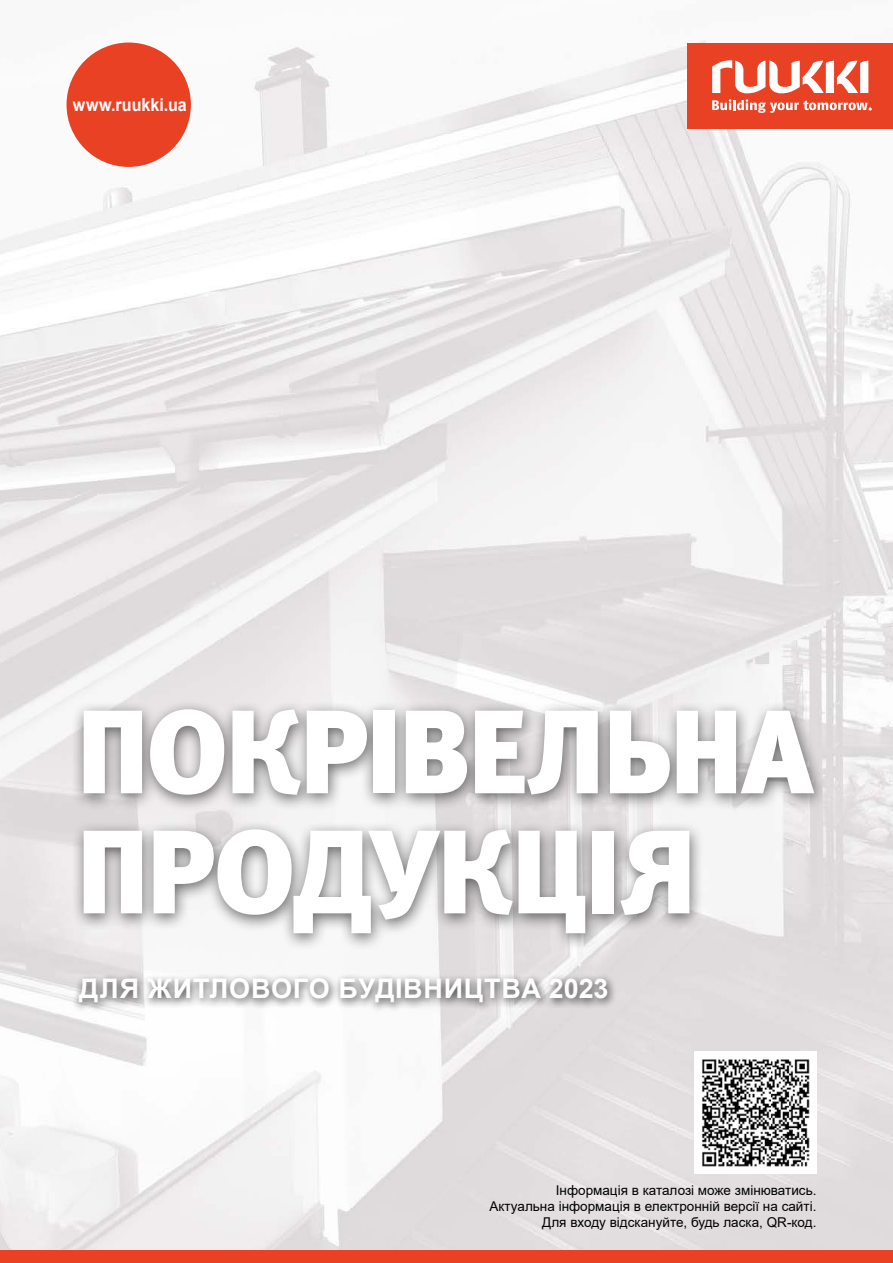
<style>
.page{position:relative;width:893px;height:1263px;background:#fff}
.page>*{position:absolute;margin:0;border:0;box-sizing:border-box;transform-origin:0 0}
.t1{font:118.5px/120px "Meta Black C";letter-spacing:-.02em;color:#fff}
.t2{font:700 27px "Arial";letter-spacing:.025em;color:#fff}
.t3{font:700 17.85px "Arial";color:#fff;scale:.9 1}
.t4{font:13.5px/16.2px "Arial";color:#000;text-align:right}
</style>
<div class="page">
<img style="left:0;top:40px;width:893px;height:1210px">
<div style="left:688px;top:43px;width:205px;height:85px;background:#e84124"></div>
<svg style="left:712px;top:99px;width:160px;height:14px"></svg>
<svg style="left:712px;top:60px;width:156px;height:33px"></svg>
<div style="left:67px;top:43px;width:124px;height:124px;background:#e84124;border-radius:50%"></div>
<div style="left:0;top:1250px;width:893px;height:13px;background:#e84124"></div>
<div style="left:71px;top:700px;width:757px;height:251px;background:#000;opacity:.58"></div>
<div style="left:72px;top:973px;width:545px;height:41px;background:#000;opacity:.75"></div>
<img style="left:694px;top:1052px;width:122px;height:122px">
<h3 class="t3" style="left:73px;top:92px;width:128px">www.ruukki.ua</h3>
<h1 class="t1" style="left:77px;top:693px;width:738px">ПОКРІВЕЛЬНА<br>ПРОДУКЦІЯ</h1>
<h2 class="t2" style="left:79px;top:970px;width:531px">ДЛЯ ЖИТЛОВОГО БУДІВНИЦТВА 2023</h2>
<p class="t4" style="left:490px;top:1182px;width:328px">Інформація в каталозі може змінюватись.<br>Актуальна інформація в електронній версії на сайті.<br>Для входу відскануйте, будь ласка, QR-код.</p>
</div>
